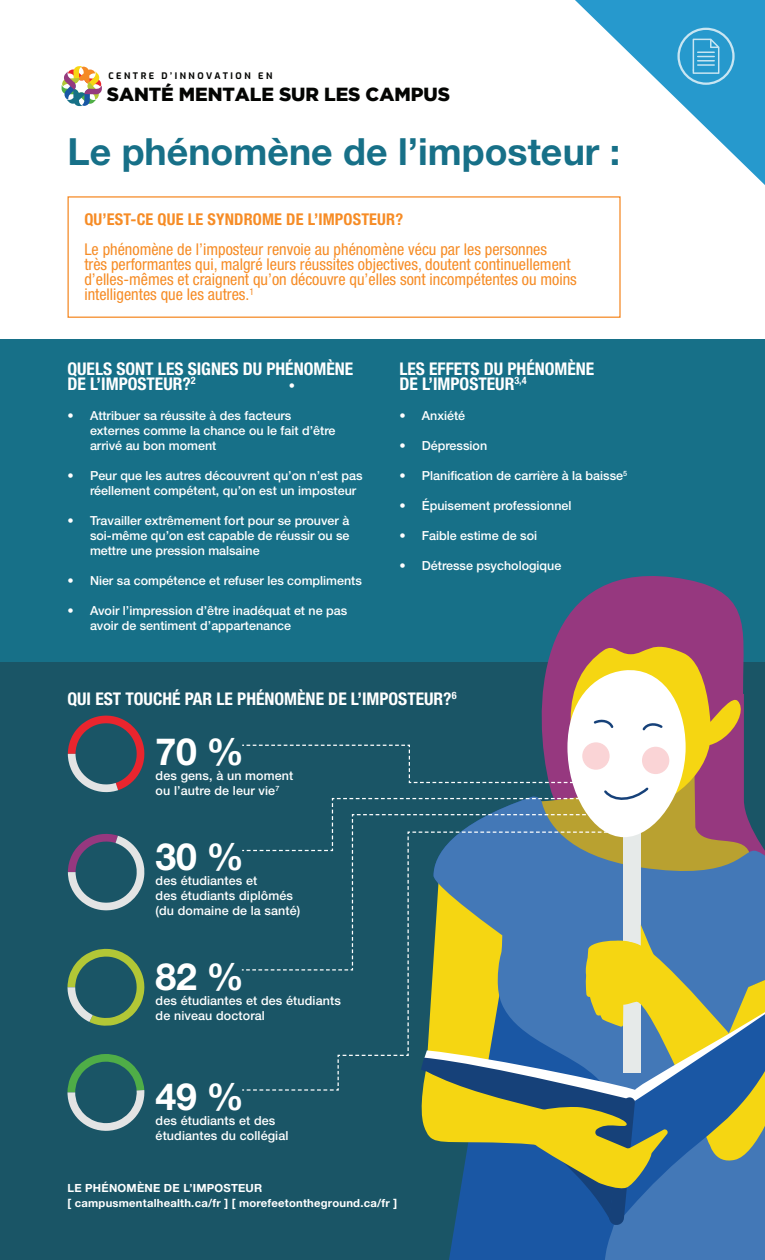
<style>
.page{position:relative;width:765px;height:1260px;background:#fff}
.page>*{position:absolute;margin:0;border:0;box-sizing:border-box;transform-origin:0 0}
.t1{font:700 37.5px "Helvetica Neue LT Std";color:#177088}
.t2{font:700 37.5px "Helvetica Neue LT Std";letter-spacing:-.01em;color:#fff}
.t3{font:900 18.88px "Gotham";letter-spacing:-.005em;color:#040503}
.t4{font:700 condensed 17.5px/15px "Helvetica Neue LT Std";color:#fff}
.t5{font:condensed 16.25px/15px "Helvetica Neue LT Std";color:#f68c26}
.t6{font:700 condensed 16.25px "Helvetica Neue LT Std";letter-spacing:.01em;color:#f68c26}
.t7{font:500 12.5px/15px "Helvetica Neue LT Std";color:#fff}
.t8{font:700 11.25px/15px "Helvetica Neue LT Std";letter-spacing:.02em;color:#fff}
.t9{font:700 9px "Exo";letter-spacing:.28em;color:#040503}
</style>
<div class="page">
<div style="left:0;top:339px;width:765px;height:921px;background:#177088"></div>
<div style="left:0;top:662px;width:765px;height:598px;background:#1a5566"></div>
<svg style="left:556px;top:576px;width:188px;height:62px;fill:#96387f"></svg>
<div style="left:449px;top:1226px;width:186px;height:30px;background:#1a57a4"></div>
<svg style="left:592px;top:1226px;width:173px;height:27px;background:#3e74b5"></svg>
<svg style="left:575px;top:0;width:190px;height:185px"></svg>
<div style="left:677px;top:28px;width:58px;height:57px;border:2px solid #fff;border-radius:50%"></div>
<svg style="left:693px;top:39px;width:26px;height:35px"></svg>
<svg style="left:242px;top:638px;width:523px;height:588px"></svg>
<svg style="left:241px;top:831px;width:385px;height:260px"></svg>
<svg style="left:68px;top:716px;width:76px;height:76px"></svg>
<svg style="left:68px;top:833px;width:77px;height:77px"></svg>
<svg style="left:67px;top:949px;width:77px;height:77px"></svg>
<svg style="left:67px;top:1054px;width:78px;height:77px"></svg>
<div style="left:68px;top:196px;width:553px;height:122px;border:1px solid #f58924"></div>
<svg style="left:62px;top:66px;width:40px;height:40px"></svg>
<p class="t9" style="left:108px;top:69px;width:165px">CENTRE D’INNOVATION EN</p>
<h2 class="t3" style="left:107px;top:84px;width:345px">SANTÉ MENTALE SUR LES CAMPUS</h2>
<h1 class="t1" style="left:68px;top:128px;width:554px">Le phénomène de l’imposteur :</h1>
<h3 class="t6" style="left:84px;top:209px;width:320px">QU’EST-CE QUE LE SYNDROME DE L’IMPOSTEUR?</h3>
<p class="t5" style="left:84px;top:242px;width:494px">Le phénomène de l’imposteur renvoie au phénomène vécu par les personnes<br>très performantes qui, malgré leurs réussites objectives, doutent continuellement d’elles-mêmes et craignent qu’on découvre qu’elles sont incompétentes ou moins intelligentes que les autres.<sup>1</sup></p>
<h3 class="t4" style="left:68px;top:361px;width:287px">QUELS SONT LES SIGNES DU PHÉNOMÈNE<br>DE L’IMPOSTEUR?<sup>2</sup></h3>
<p class="t7" style="left:90px;top:408px;width:247px;text-indent:-22px">• Attribuer sa réussite à des facteurs externes comme la chance ou le fait d’être arrivé au bon moment</p>
<p class="t7" style="left:90px;top:468px;width:274px;text-indent:-22px">• Peur que les autres découvrent qu’on n’est pas réellement compétent, qu’on est un imposteur</p>
<p class="t7" style="left:90px;top:513px;width:261px;text-align:justify;text-indent:-22px">• Travailler extrêmement fort pour se prouver à soi-même qu’on est capable de réussir ou se mettre une pression malsaine</p>
<p class="t7" style="left:68px;top:573px;width:296px">• Nier sa compétence et refuser les compliments</p>
<p class="t7" style="left:90px;top:603px;width:259px;text-indent:-22px">• Avoir l’impression d’être inadéquat et ne pas avoir de sentiment d’appartenance</p>
<p class="t7" style="left:289px;top:378px;width:8px">•</p>
<h3 class="t4" style="left:399px;top:361px;width:197px">LES EFFETS DU PHÉNOMÈNE<br>DE L’IMPOSTEUR<sup>3,4</sup></h3>
<p class="t7" style="left:399px;top:408px;width:67px">• Anxiété</p>
<p class="t7" style="left:399px;top:438px;width:89px">• Dépression</p>
<p class="t7" style="left:399px;top:468px;width:229px">• Planification de carrière à la baisse<sup>5</sup></p>
<p class="t7" style="left:399px;top:498px;width:174px">• Épuisement professionnel</p>
<p class="t7" style="left:399px;top:528px;width:139px">• Faible estime de soi</p>
<p class="t7" style="left:399px;top:558px;width:163px">• Détresse psychologique</p>
<h3 class="t4" style="left:68px;top:691px;width:391px">QUI EST TOUCHÉ PAR LE PHÉNOMÈNE DE L’IMPOSTEUR?<sup>6</sup></h3>
<h1 class="t2" style="left:156px;top:728px;width:90px">70 %</h1>
<p class="t7" style="left:156px;top:768px;width:139px">des gens, à un moment ou l’autre de leur vie<sup>7</sup></p>
<h1 class="t2" style="left:156px;top:833px;width:90px">30 %</h1>
<p class="t7" style="left:156px;top:873px;width:146px">des étudiantes et<br>des étudiants diplômés (du domaine de la santé)</p>
<h1 class="t2" style="left:156px;top:953px;width:90px">82 %</h1>
<p class="t7" style="left:156px;top:993px;width:187px">des étudiantes et des étudiants de niveau doctoral</p>
<h1 class="t2" style="left:156px;top:1073px;width:90px">49 %</h1>
<p class="t7" style="left:156px;top:1113px;width:134px">des étudiants et des étudiantes du collégial</p>
<p class="t8" style="left:68px;top:1181px;width:331px">LE PHÉNOMÈNE DE L’IMPOSTEUR<br>[ campusmentalhealth.ca/fr ] [ morefeetontheground.ca/fr ]</p>
</div>
